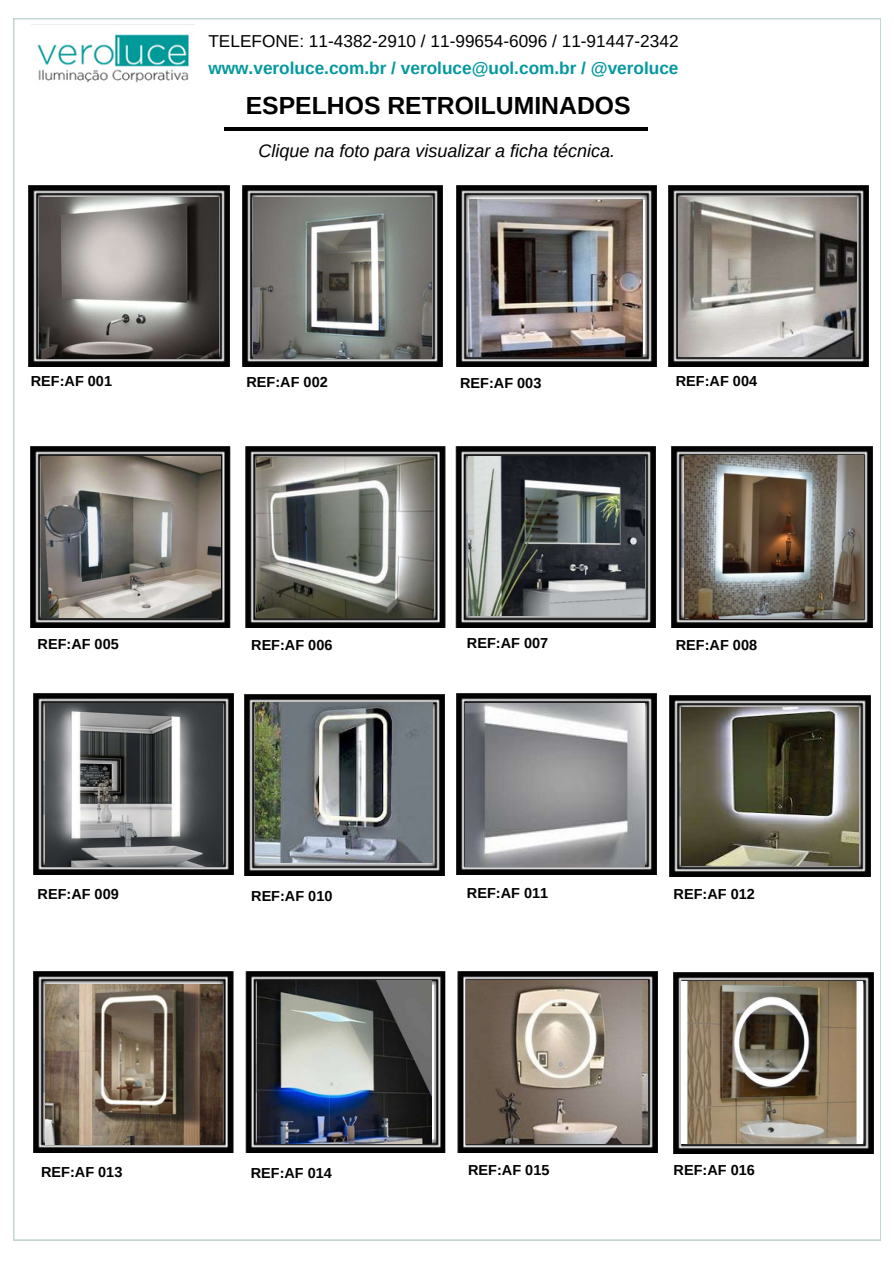
<style>
.page{position:relative;width:894px;height:1264px;background:#fff}
.page>*{position:absolute;margin:0;border:0;box-sizing:border-box;transform-origin:0 0}
.t1{font:700 24.75px "Arimo";color:#000}
.t2{font:italic 18px "Arimo";color:#000}
.t3{font:17.25px/27px "Arimo";color:#000}
.t4{font:700 14.55px "Arimo";color:#000}
.s1{font-weight:700;color:#03989e}
</style>
<div class="page">
<img style="left:456px;top:186px;width:200px;height:181px">
<img style="left:242px;top:186px;width:201px;height:181px">
<hr style="left:224px;top:128px;width:95px;height:2px;background:#000">
<svg style="left:319px;top:128px;width:16px;height:2px"></svg>
<hr style="left:335px;top:128px;width:312px;height:2px;background:#000">
<img style="left:29px;top:186px;width:200px;height:181px">
<img style="left:37px;top:34px;width:152px;height:49px">
<img style="left:668px;top:186px;width:200px;height:181px">
<img style="left:30px;top:446px;width:625px;height:181px">
<img style="left:671px;top:446px;width:201px;height:181px">
<img style="left:244px;top:694px;width:201px;height:181px">
<img style="left:456px;top:693px;width:200px;height:182px">
<img style="left:33px;top:971px;width:623px;height:181px">
<img style="left:33px;top:693px;width:200px;height:182px">
<img style="left:669px;top:695px;width:200px;height:181px">
<img style="left:39px;top:198px;width:179px;height:161px">
<img style="left:254px;top:198px;width:177px;height:161px">
<img style="left:469px;top:199px;width:173px;height:158px">
<img style="left:678px;top:198px;width:178px;height:158px">
<img style="left:42px;top:457px;width:179px;height:160px">
<img style="left:257px;top:457px;width:176px;height:160px">
<img style="left:681px;top:707px;width:176px;height:158px">
<img style="left:468px;top:457px;width:176px;height:158px">
<img style="left:684px;top:455px;width:178px;height:164px">
<img style="left:46px;top:703px;width:176px;height:163px">
<img style="left:465px;top:703px;width:179px;height:163px">
<img style="left:255px;top:702px;width:177px;height:160px">
<img style="left:46px;top:984px;width:176px;height:160px">
<img style="left:257px;top:980px;width:175px;height:163px">
<img style="left:466px;top:980px;width:181px;height:163px">
<img style="left:673px;top:972px;width:200px;height:181px">
<img style="left:680px;top:981px;width:182px;height:162px">
<p class="t3" style="left:208px;top:27px;width:471px">TELEFONE: 11-4382-2910 / 11-99654-6096 / 11-91447-2342 <span class="s1">www.veroluce.com.br / veroluce@uol.com.br / @veroluce</span></p>
<p class="t1" style="left:246px;top:92px;width:386px">ESPELHOS RETROILUMINADOS</p>
<p class="t4" style="left:31px;top:372px;width:83px">REF:AF 001</p>
<p class="t2" style="left:258px;top:141px;width:358px">Clique na foto para visualizar a ficha técnica.</p>
<p class="t4" style="left:246px;top:373px;width:83px">REF:AF 002</p>
<p class="t4" style="left:460px;top:374px;width:83px">REF:AF 003</p>
<p class="t4" style="left:675px;top:372px;width:83px">REF:AF 004</p>
<p class="t4" style="left:38px;top:636px;width:83px">REF:AF 005</p>
<p class="t4" style="left:251px;top:637px;width:83px">REF:AF 006</p>
<p class="t4" style="left:467px;top:635px;width:83px">REF:AF 007</p>
<p class="t4" style="left:675px;top:637px;width:83px">REF:AF 008</p>
<p class="t4" style="left:38px;top:886px;width:83px">REF:AF 009</p>
<p class="t4" style="left:251px;top:887px;width:83px">REF:AF 010</p>
<p class="t4" style="left:467px;top:885px;width:83px">REF:AF 011</p>
<p class="t4" style="left:673px;top:886px;width:83px">REF:AF 012</p>
<p class="t4" style="left:41px;top:1163px;width:83px">REF:AF 013</p>
<p class="t4" style="left:251px;top:1164px;width:83px">REF:AF 014</p>
<p class="t4" style="left:468px;top:1162px;width:83px">REF:AF 015</p>
<p class="t4" style="left:673px;top:1162px;width:83px">REF:AF 016</p>
</div>
